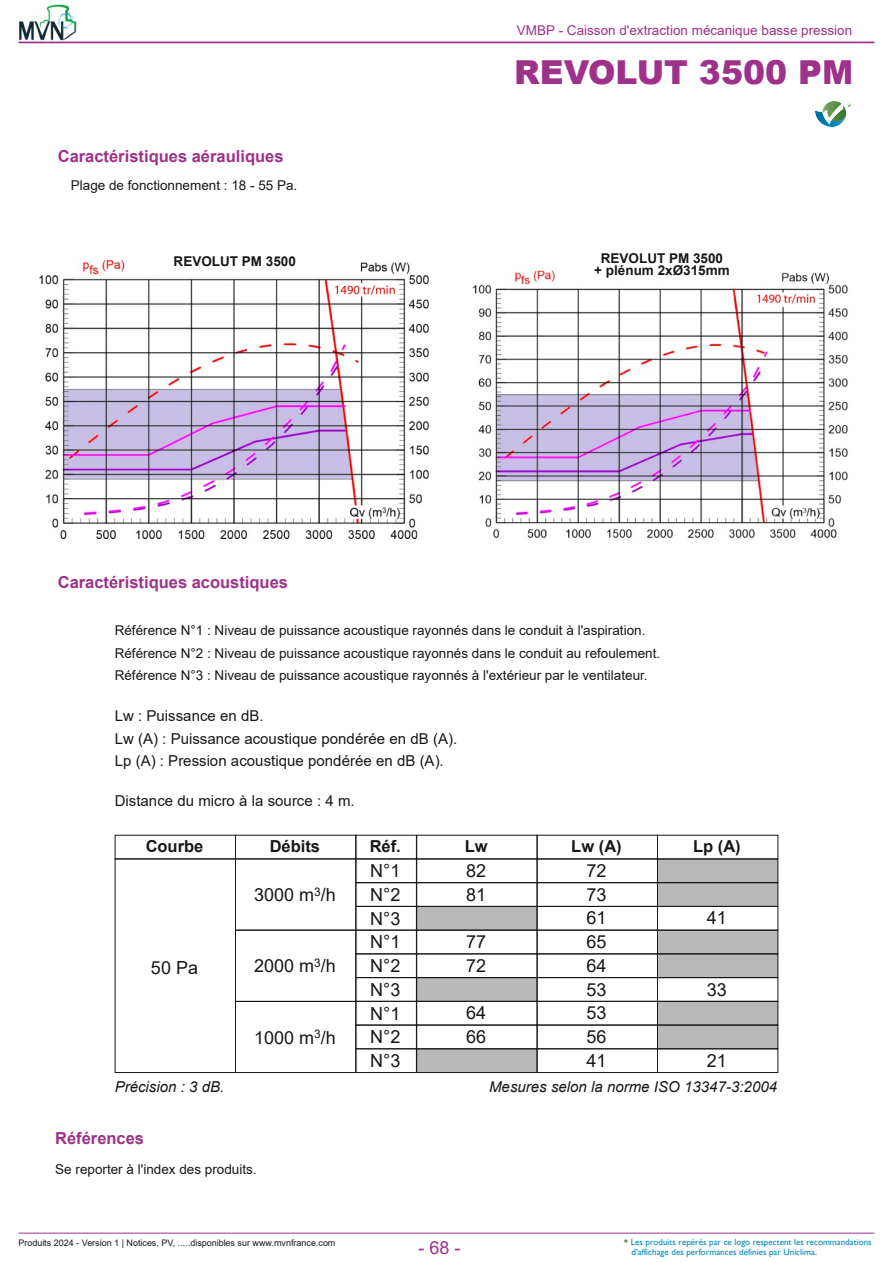
<style>
.page{position:relative;width:893px;height:1263px;background:#fff}
.page>*{position:absolute;margin:0;border:0;box-sizing:border-box;transform-origin:0 0}
.t1{font:900 33px "Arial";color:#9e318a}
.t2{font:18px "Arial";color:#181715}
.t3{font:18px "Arial";color:#9e318a}
.t4{font:700 16.5px "Arial";color:#9e318a}
.t5{font:700 16.5px "Arial";color:#181715}
.t6{font:15px/22.5px "Arial";letter-spacing:.005em;color:#181715}
.t7{font:italic 15px "Arial";letter-spacing:.005em;color:#181715}
.t8{font:13.5px/22.5px "Arial";color:#181715}
.t9{font:13.5px "Arial";color:#9e318a}
.t10{font:700 13.5px/12px "Arial";color:#181715;text-align:center}
.t11{font:9px/10.5px "Gill Sans";color:#028ab9}
.t12{font:9px "Arial";letter-spacing:-.005em;color:#181715}
.s1{font-family:"Garamond";font-weight:700;color:#437e1b}
.s2{font-family:"Arial";color:#181715}
</style>
<div class="page">
<hr style="left:19px;top:42px;width:855px;height:1px;background:#9e318a">
<img style="left:815px;top:102px;width:36px;height:25px">
<img style="left:19px;top:4px;width:58px;height:37px">
<hr style="left:19px;top:1233px;width:855px;height:1px;background:#9e318a">
<img style="left:39px;top:259px;width:390px;height:280px">
<div style="left:157px;top:256px;width:158px;height:21px;background:#fff"></div>
<img style="left:472px;top:270px;width:376px;height:269px">
<div style="left:588px;top:265px;width:149px;height:20px;background:#fff"></div>
<div style="left:355px;top:858px;width:62px;height:25px;border:1px solid #181715"></div>
<div style="left:416px;top:858px;width:121px;height:25px;border:1px solid #181715"></div>
<div style="left:537px;top:858px;width:121px;height:25px;border:1px solid #181715"></div>
<div style="left:657px;top:859px;width:121px;height:24px;background:#bab9b9"></div>
<div style="left:657px;top:858px;width:121px;height:25px;border:1px solid #181715"></div>
<div style="left:355px;top:882px;width:62px;height:25px;border:1px solid #181715"></div>
<div style="left:416px;top:882px;width:121px;height:25px;border:1px solid #181715"></div>
<div style="left:537px;top:882px;width:121px;height:25px;border:1px solid #181715"></div>
<div style="left:657px;top:883px;width:121px;height:23px;background:#bab9b9"></div>
<div style="left:657px;top:882px;width:121px;height:25px;border:1px solid #181715"></div>
<div style="left:235px;top:858px;width:121px;height:72px;border:1px solid #181715"></div>
<div style="left:355px;top:906px;width:62px;height:24px;border:1px solid #181715"></div>
<div style="left:417px;top:906px;width:120px;height:24px;background:#bab9b9"></div>
<div style="left:416px;top:906px;width:121px;height:24px;border:1px solid #181715"></div>
<div style="left:537px;top:906px;width:121px;height:24px;border:1px solid #181715"></div>
<div style="left:657px;top:906px;width:121px;height:24px;border:1px solid #181715"></div>
<div style="left:355px;top:930px;width:62px;height:24px;border:1px solid #181715"></div>
<div style="left:416px;top:930px;width:121px;height:24px;border:1px solid #181715"></div>
<div style="left:537px;top:930px;width:121px;height:24px;border:1px solid #181715"></div>
<div style="left:657px;top:930px;width:121px;height:24px;background:#bab9b9"></div>
<div style="left:657px;top:930px;width:121px;height:24px;border:1px solid #181715"></div>
<div style="left:355px;top:953px;width:62px;height:25px;border:1px solid #181715"></div>
<div style="left:416px;top:953px;width:121px;height:25px;border:1px solid #181715"></div>
<div style="left:537px;top:953px;width:121px;height:25px;border:1px solid #181715"></div>
<div style="left:657px;top:954px;width:121px;height:23px;background:#bab9b9"></div>
<div style="left:657px;top:953px;width:121px;height:25px;border:1px solid #181715"></div>
<div style="left:235px;top:930px;width:121px;height:72px;border:1px solid #181715"></div>
<div style="left:355px;top:977px;width:62px;height:25px;border:1px solid #181715"></div>
<div style="left:417px;top:977px;width:120px;height:24px;background:#bab9b9"></div>
<div style="left:416px;top:977px;width:121px;height:25px;border:1px solid #181715"></div>
<div style="left:537px;top:977px;width:121px;height:25px;border:1px solid #181715"></div>
<div style="left:657px;top:977px;width:121px;height:25px;border:1px solid #181715"></div>
<div style="left:355px;top:1001px;width:62px;height:24px;border:1px solid #181715"></div>
<div style="left:416px;top:1001px;width:121px;height:24px;border:1px solid #181715"></div>
<div style="left:537px;top:1001px;width:121px;height:24px;border:1px solid #181715"></div>
<div style="left:657px;top:1001px;width:121px;height:24px;background:#bab9b9"></div>
<div style="left:657px;top:1001px;width:121px;height:24px;border:1px solid #181715"></div>
<div style="left:355px;top:1025px;width:62px;height:24px;border:1px solid #181715"></div>
<div style="left:416px;top:1025px;width:121px;height:24px;border:1px solid #181715"></div>
<div style="left:537px;top:1025px;width:121px;height:24px;border:1px solid #181715"></div>
<div style="left:657px;top:1025px;width:121px;height:24px;background:#bab9b9"></div>
<div style="left:657px;top:1025px;width:121px;height:24px;border:1px solid #181715"></div>
<div style="left:115px;top:858px;width:121px;height:215px;border:1px solid #181715"></div>
<div style="left:235px;top:1001px;width:121px;height:72px;border:1px solid #181715"></div>
<div style="left:355px;top:1048px;width:62px;height:25px;border:1px solid #181715"></div>
<div style="left:417px;top:1049px;width:120px;height:23px;background:#bab9b9"></div>
<div style="left:416px;top:1048px;width:121px;height:25px;border:1px solid #181715"></div>
<div style="left:537px;top:1048px;width:121px;height:25px;border:1px solid #181715"></div>
<div style="left:657px;top:1048px;width:121px;height:25px;border:1px solid #181715"></div>
<p class="t9" style="left:517px;top:22px;width:337px">VMBP - Caisson d'extraction mécanique basse pression</p>
<p class="t4" style="left:58px;top:147px;width:227px">Caractéristiques aérauliques</p>
<p class="t8" style="left:71px;top:174px;width:228px">Plage de fonctionnement : 18 - 55 Pa.</p>
<h1 class="t1" style="left:514px;top:48px;width:340px">REVOLUT 3500 PM</h1>
<p class="t10" style="left:174px;top:255px;width:124px">REVOLUT PM 3500</p>
<p class="t10" style="left:594px;top:253px;width:137px">REVOLUT PM 3500<br>+ plénum 2xØ315mm</p>
<p class="t4" style="left:58px;top:572px;width:232px">Caractéristiques acoustiques</p>
<p class="t8" style="left:115px;top:619px;width:547px">Référence N°1 : Niveau de puissance acoustique rayonnés dans le conduit à l'aspiration.<br>Référence N°2 : Niveau de puissance acoustique rayonnés dans le conduit au refoulement.<br>Référence N°3 : Niveau de puissance acoustique rayonnés à l'extérieur par le ventilateur.</p>
<p class="t6" style="left:115px;top:705px;width:344px">Lw : Puissance en dB.<br>Lw (A) : Puissance acoustique pondérée en dB (A).<br>Lp (A) : Pression acoustique pondérée en dB (A).</p>
<p class="t6" style="left:115px;top:790px;width:241px">Distance du micro à la source : 4 m.</p>
<p class="t5" style="left:146px;top:837px;width:59px">Courbe</p>
<p class="t5" style="left:270px;top:837px;width:52px">Débits</p>
<p class="t5" style="left:370px;top:837px;width:33px">Réf.</p>
<p class="t5" style="left:465px;top:837px;width:24px">Lw</p>
<p class="t5" style="left:571px;top:837px;width:52px">Lw (A)</p>
<p class="t5" style="left:693px;top:837px;width:49px">Lp (A)</p>
<h2 class="t2" style="left:370px;top:861px;width:32px">N°1</h2>
<h2 class="t2" style="left:466px;top:861px;width:22px">82</h2>
<h2 class="t2" style="left:586px;top:861px;width:22px">72</h2>
<h2 class="t2" style="left:254px;top:884px;width:83px">3000 m<sup>3</sup>/h</h2>
<h2 class="t2" style="left:370px;top:885px;width:32px">N°2</h2>
<h2 class="t2" style="left:466px;top:884px;width:22px">81</h2>
<h2 class="t2" style="left:586px;top:884px;width:22px">73</h2>
<h2 class="t2" style="left:370px;top:908px;width:32px">N°3</h2>
<h2 class="t2" style="left:586px;top:908px;width:22px">61</h2>
<h2 class="t2" style="left:707px;top:908px;width:22px">41</h2>
<h2 class="t2" style="left:370px;top:932px;width:32px">N°1</h2>
<h2 class="t2" style="left:466px;top:932px;width:22px">77</h2>
<h2 class="t2" style="left:586px;top:932px;width:22px">65</h2>
<h2 class="t2" style="left:254px;top:956px;width:83px">2000 m<sup>3</sup>/h</h2>
<h2 class="t2" style="left:370px;top:956px;width:32px">N°2</h2>
<h2 class="t2" style="left:466px;top:956px;width:22px">72</h2>
<h2 class="t2" style="left:586px;top:956px;width:22px">64</h2>
<h2 class="t2" style="left:370px;top:979px;width:32px">N°3</h2>
<h2 class="t2" style="left:586px;top:979px;width:22px">53</h2>
<h2 class="t2" style="left:707px;top:979px;width:22px">33</h2>
<h2 class="t2" style="left:370px;top:1003px;width:32px">N°1</h2>
<h2 class="t2" style="left:466px;top:1003px;width:22px">64</h2>
<h2 class="t2" style="left:586px;top:1003px;width:22px">53</h2>
<h2 class="t2" style="left:370px;top:1027px;width:32px">N°2</h2>
<h2 class="t2" style="left:466px;top:1027px;width:22px">66</h2>
<h2 class="t2" style="left:586px;top:1027px;width:22px">56</h2>
<h2 class="t2" style="left:151px;top:957px;width:49px">50 Pa</h2>
<h2 class="t2" style="left:254px;top:1027px;width:83px">1000 m<sup>3</sup>/h</h2>
<h2 class="t2" style="left:370px;top:1051px;width:32px">N°3</h2>
<h2 class="t2" style="left:586px;top:1050px;width:22px">41</h2>
<h2 class="t2" style="left:707px;top:1050px;width:22px">21</h2>
<p class="t7" style="left:115px;top:1079px;width:111px">Précision : 3 dB.</p>
<p class="t7" style="left:489px;top:1079px;width:289px">Mesures selon la norme ISO 13347-3:2004</p>
<p class="t4" style="left:55px;top:1129px;width:90px">Références</p>
<p class="t8" style="left:55px;top:1158px;width:203px">Se reporter à l'index des produits.</p>
<p class="t12" style="left:18px;top:1237px;width:318px">Produits 2024 - Version 1 | Notices, PV, .....disponibles sur www.mvnfrance.com</p>
<h2 class="t3" style="left:419px;top:1238px;width:43px">-68-</h2>
<p class="t11" style="left:632px;top:1236px;width:242px;text-indent:-8px"><span class="s1">*</span> Les produits repérés par ce logo respectent les recommandations d'affichage des performances définies par Uniclima<span class="s2">.</span></p>
</div>
